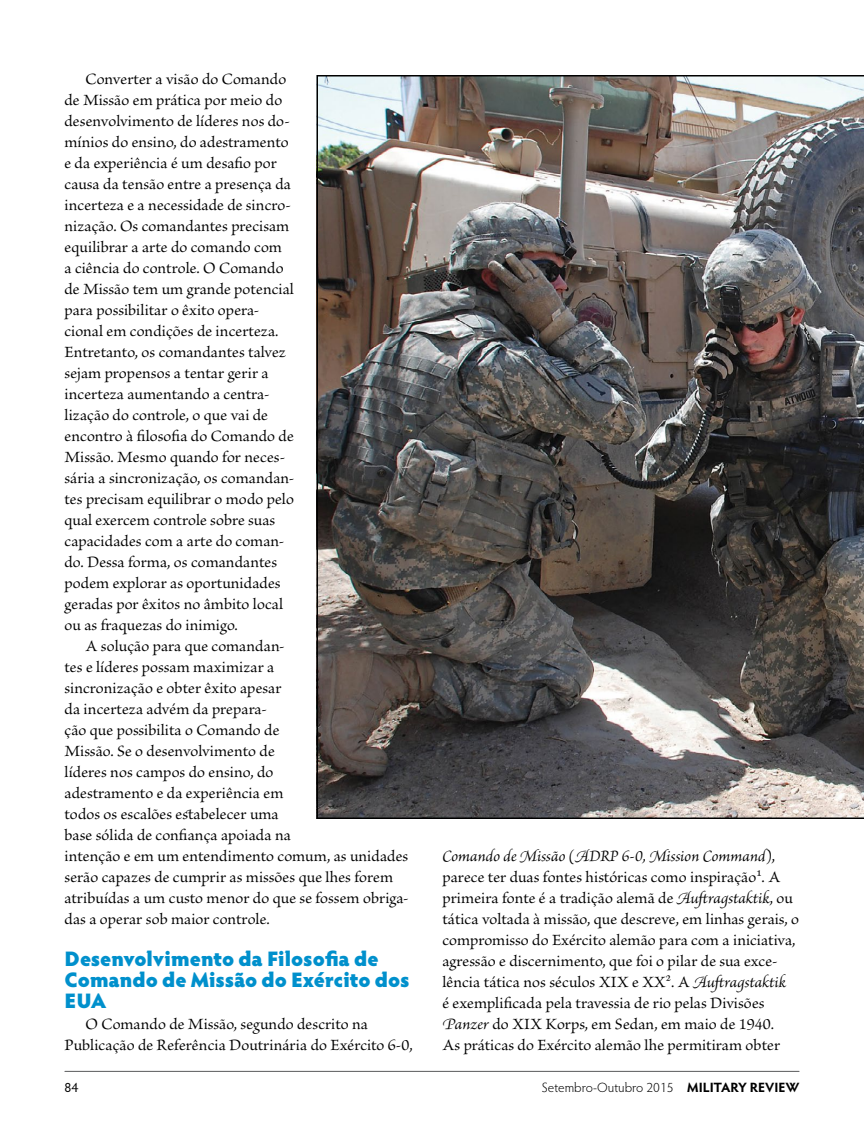
<style>
.page{position:relative;width:864px;height:1134px;background:#fff}
.page>*{position:absolute;margin:0;border:0;box-sizing:border-box;transform-origin:0 0}
.t1{font:900 21px/21px "Hypatia Sans Pro";letter-spacing:-.005em;color:#0090cc}
.t2{font:16.5px/21px "Brioso Pro";letter-spacing:.005em;color:#000}
.t3{font:300 13.5px "Hypatia Sans Pro";color:#000}
.t4{font:13.5px "Hypatia Sans Pro";color:#000}
.s1{font-style:italic}
.s2{font-weight:700}
</style>
<div class="page">
<hr style="left:65px;top:1071px;width:734px;height:1px;background:#58595b">
<img style="left:316px;top:75px;width:548px;height:744px">
<p class="t2" style="left:64px;top:69px;width:231px;text-indent:21px">Converter a visão do Comando de Missão em prática por meio do desenvolvimento de líderes nos do&shy;mínios do ensino, do adestramento e da experiência é um desafio por causa da tensão entre a presença da incerteza e a necessidade de sincro&shy;nização. Os comandantes precisam equilibrar a arte do comando com<br>a ciência do controle. O Comando de Missão tem um grande potencial para possibilitar o êxito opera&shy;cional em condições de incerteza.<br>Entretanto, os comandantes talvez sejam propensos a tentar gerir a incerteza aumentando a centra&shy;lização do controle, o que vai de encontro à filosofia do Comando de<br>Missão. Mesmo quando for neces&shy;sária a sincronização, os comandan&shy;tes precisam equilibrar o modo pelo qual exercem controle sobre suas capacidades com a arte do coman&shy;do. Dessa forma, os comandantes podem explorar as oportunidades geradas por êxitos no âmbito local ou as fraquezas do inimigo.</p>
<p class="t2" style="left:64px;top:636px;width:346px;text-indent:21px">A solução para que comandan-<br>tes e líderes possam maximizar a<br>sincronização e obter êxito apesar<br>da incerteza advém da prepara-<br>ção que possibilita o Comando de<br>Missão. Se o desenvolvimento de<br>líderes nos campos do ensino, do<br>adestramento e da experiência em<br>todos os escalões estabelecer uma<br>base sólida de confiança apoiada na<br>intenção e em um entendimento comum, as unidades serão capazes de cumprir as missões que lhes forem atribuídas a um custo menor do que se fossem obriga&shy;das a operar sob maior controle.</p>
<p class="t1" style="left:64px;top:947px;width:347px">Desenvolvimento da Filosofia de<br>Comando de Missão do Exército dos<br>EUA</p>
<p class="t2" style="left:64px;top:1014px;width:350px;text-indent:21px">O Comando de Missão, segundo descrito na<br>Publicação de Referência Doutrinária do Exército 6-0,</p>
<p class="t2" style="left:442px;top:846px;width:358px"><span class="s1">Comando de Missão</span> (<span class="s1">ADRP 6-0, Mission Command</span>), parece ter duas fontes históricas como inspiração1. A primeira fonte é a tradição alemã de <span class="s1">Auftragstaktik</span>, ou tática voltada à missão, que descreve, em linhas gerais, o compromisso do Exército alemão para com a iniciativa, agressão e discernimento, que foi o pilar de sua exce&shy;lência tática nos séculos XIX e XX2. A <span class="s1">Auftragstaktik<br></span>é exemplificada pela travessia de rio pelas Divisões <span class="s1">Panzer</span> do XIX Korps, em Sedan, em maio de 1940.<br>As práticas do Exército alemão lhe permitiram obter</p>
<p class="t4" style="left:64px;top:1078px;width:15px">84</p>
<p class="t3" style="left:542px;top:1079px;width:259px">Setembro-Outubro 2015 <span class="s2">MILITARY REVIEW</span></p>
</div>
